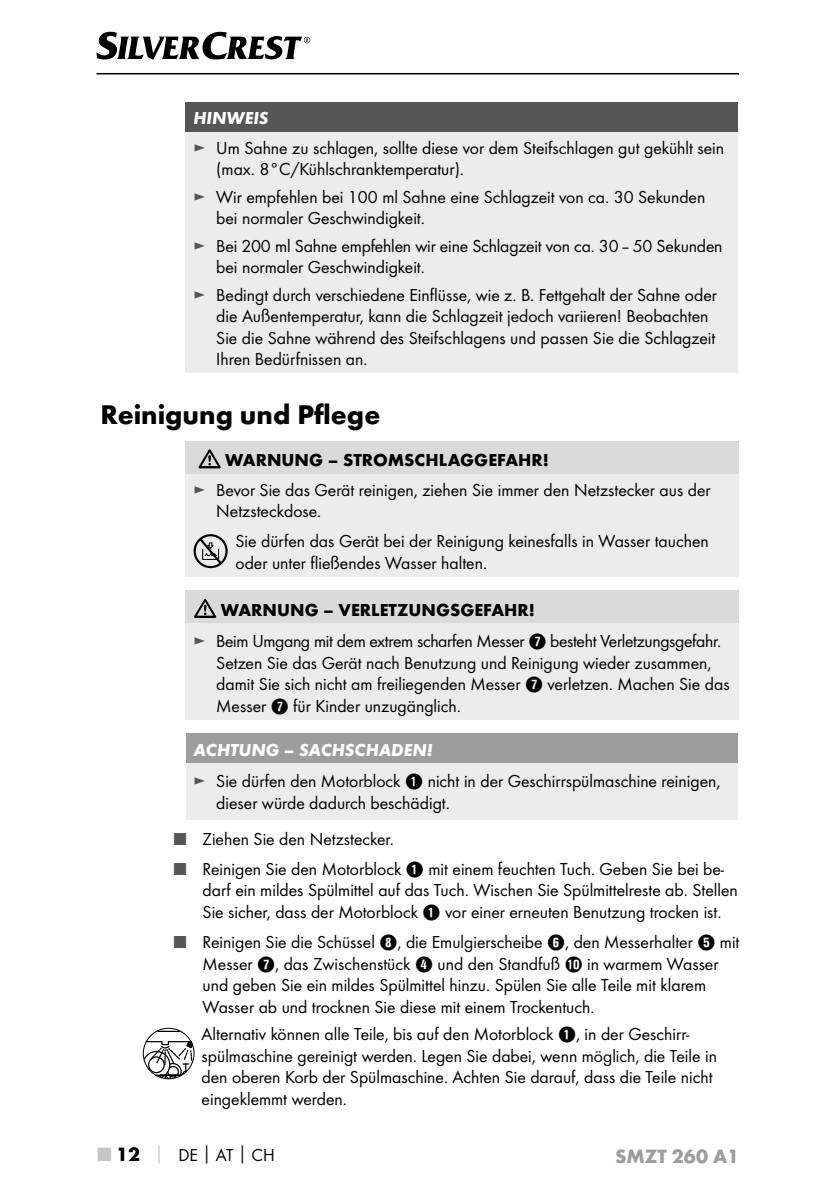
<style>
.page{position:relative;width:840px;height:1191px;background:#fff}
.page>*{position:absolute;margin:0;border:0;box-sizing:border-box;transform-origin:0 0}
.t1{font:700 28px "Futura";color:#000}
.t2{font:700 20px "Futura";color:#9c9d9d}
.t3{font:18px/21.6px "Futura Boo";color:#000}
.t4{font:700 18px "Futura";color:#000}
.t5{font:italic 700 18px "Futura";color:#fff}
.s1{color:#565656}
.s2{font-family:"Hako PI Nummern"}
.s3{font-family:"Futura";font-weight:700;font-size:20px;color:#c5c6c6}
.s4{font-family:"Futura";font-weight:700;font-size:20px}
.s5{font-family:"Futura";font-weight:700;color:#c5c6c6}
.s6{font-family:"Futura";font-weight:700}
</style>
<div class="page">
<hr style="left:96px;top:73px;width:642px;height:1px;background:#000">
<svg style="left:96px;top:32px;width:214px;height:28px"></svg>
<div style="left:185px;top:102px;width:552px;height:30px;background:#565656"></div>
<div style="left:185px;top:132px;width:552px;height:241px;background:#ececed"></div>
<div style="left:185px;top:441px;width:553px;height:33px;background:#dadada"></div>
<div style="left:185px;top:474px;width:553px;height:103px;background:#ececed"></div>
<svg style="left:198px;top:449px;width:22px;height:19px"></svg>
<svg style="left:193px;top:534px;width:35px;height:34px"></svg>
<div style="left:185px;top:590px;width:553px;height:33px;background:#dadada"></div>
<div style="left:185px;top:623px;width:553px;height:96px;background:#ececed"></div>
<svg style="left:194px;top:599px;width:22px;height:19px"></svg>
<div style="left:185px;top:733px;width:552px;height:30px;background:#9c9d9d"></div>
<div style="left:185px;top:763px;width:552px;height:56px;background:#ececed"></div>
<svg style="left:143px;top:1040px;width:51px;height:40px"></svg>
<hr style="left:158px;top:1030px;width:21px;height:2px;background:#000">
<p class="t5" style="left:193px;top:107px;width:76px">HINWEIS</p>
<p class="t3" style="left:216px;top:137px;width:509px;text-indent:-23px"><span class="s1">►</span> Um Sahne zu schlagen, sollte diese vor dem Steifschlagen gut gekühlt sein (max. 8°C/Kühlschranktemperatur).</p>
<p class="t3" style="left:216px;top:186px;width:490px;text-indent:-23px"><span class="s1">►</span> Wir empfehlen bei 100 ml Sahne eine Schlagzeit von ca. 30 Sekunden bei normaler Geschwindigkeit.</p>
<p class="t3" style="left:216px;top:235px;width:507px;text-indent:-23px"><span class="s1">►</span> Bei 200 ml Sahne empfehlen wir eine Schlagzeit von ca. 30–50 Sekunden bei normaler Geschwindigkeit.</p>
<p class="t3" style="left:216px;top:283px;width:502px;text-indent:-23px"><span class="s1">►</span> Bedingt durch verschiedene Einflüsse, wie z. B. Fettgehalt der Sahne oder die Außentemperatur, kann die Schlagzeit jedoch variieren! Beobachten Sie die Sahne während des Steifschlagens und passen Sie die Schlagzeit Ihren Bedürfnissen an.</p>
<h1 class="t1" style="left:100px;top:398px;width:281px">Reinigung und Pflege</h1>
<p class="t4" style="left:225px;top:449px;width:325px">WARNUNG – STROMSCHLAGGEFAHR!</p>
<p class="t3" style="left:216px;top:478px;width:495px;text-indent:-23px"><span class="s1">►</span> Bevor Sie das Gerät reinigen, ziehen Sie immer den Netzstecker aus der<br>Netzsteckdose.</p>
<p class="t3" style="left:235px;top:530px;width:474px">Sie dürfen das Gerät bei der Reinigung keinesfalls in Wasser tauchen oder unter fließendes Wasser halten.</p>
<p class="t4" style="left:221px;top:598px;width:315px">WARNUNG – VERLETZUNGSGEFAHR!</p>
<p class="t3" style="left:216px;top:630px;width:514px;text-indent:-23px"><span class="s1">►</span> Beim Umgang mit dem extrem scharfen Messer <span class="s2">7</span> besteht Verletzungsgefahr.<br>Setzen Sie das Gerät nach Benutzung und Reinigung wieder zusammen, damit Sie sich nicht am freiliegenden Messer <span class="s2">7</span> verletzen. Machen Sie das Messer <span class="s2">7</span> für Kinder unzugänglich.</p>
<p class="t5" style="left:193px;top:738px;width:240px">ACHTUNG – SACHSCHADEN!</p>
<p class="t3" style="left:216px;top:770px;width:505px;text-indent:-23px"><span class="s1">►</span> Sie dürfen den Motorblock <span class="s2">1</span> nicht in der Geschirrspülmaschine reinigen, dieser würde dadurch beschädigt.</p>
<p class="t3" style="left:174px;top:827px;width:219px"><span class="s1">■</span> Ziehen Sie den Netzstecker.</p>
<p class="t3" style="left:202px;top:857px;width:536px;text-indent:-28px"><span class="s1">■</span> Reinigen Sie den Motorblock <span class="s2">1</span> mit einem feuchten Tuch. Geben Sie bei be&shy;darf ein mildes Spülmittel auf das Tuch. Wischen Sie Spülmittelreste ab. Stellen<br>Sie sicher, dass der Motorblock <span class="s2">1</span> vor einer erneuten Benutzung trocken ist.</p>
<p class="t3" style="left:202px;top:931px;width:538px;text-indent:-28px"><span class="s1">■</span> Reinigen Sie die Schüssel <span class="s2">8</span>, die Emulgierscheibe <span class="s2">6</span>, den Messerhalter <span class="s2">5</span> mit Messer <span class="s2">7</span>, das Zwischenstück <span class="s2">4</span> und den Standfuß <span class="s2">0</span> in warmem Wasser und geben Sie ein mildes Spülmittel hinzu. Spülen Sie alle Teile mit klarem Wasser ab und trocknen Sie diese mit einem Trockentuch.</p>
<p class="t3" style="left:201px;top:1023px;width:516px">Alternativ können alle Teile, bis auf den Motorblock <span class="s2">1</span>, in der Geschirr&shy;spülmaschine gereinigt werden. Legen Sie dabei, wenn möglich, die Teile in den oberen Korb der Spülmaschine. Achten Sie darauf, dass die Teile nicht eingeklemmt werden.</p>
<p class="t3" style="left:98px;top:1144px;width:178px"><span class="s3">■</span> <span class="s4">12</span> <span class="s5">│</span> DE<span class="s6">│</span>AT<span class="s6">│</span>CH</p>
<p class="t2" style="left:614px;top:1143px;width:125px">SMZT 260 A1</p>
</div>
